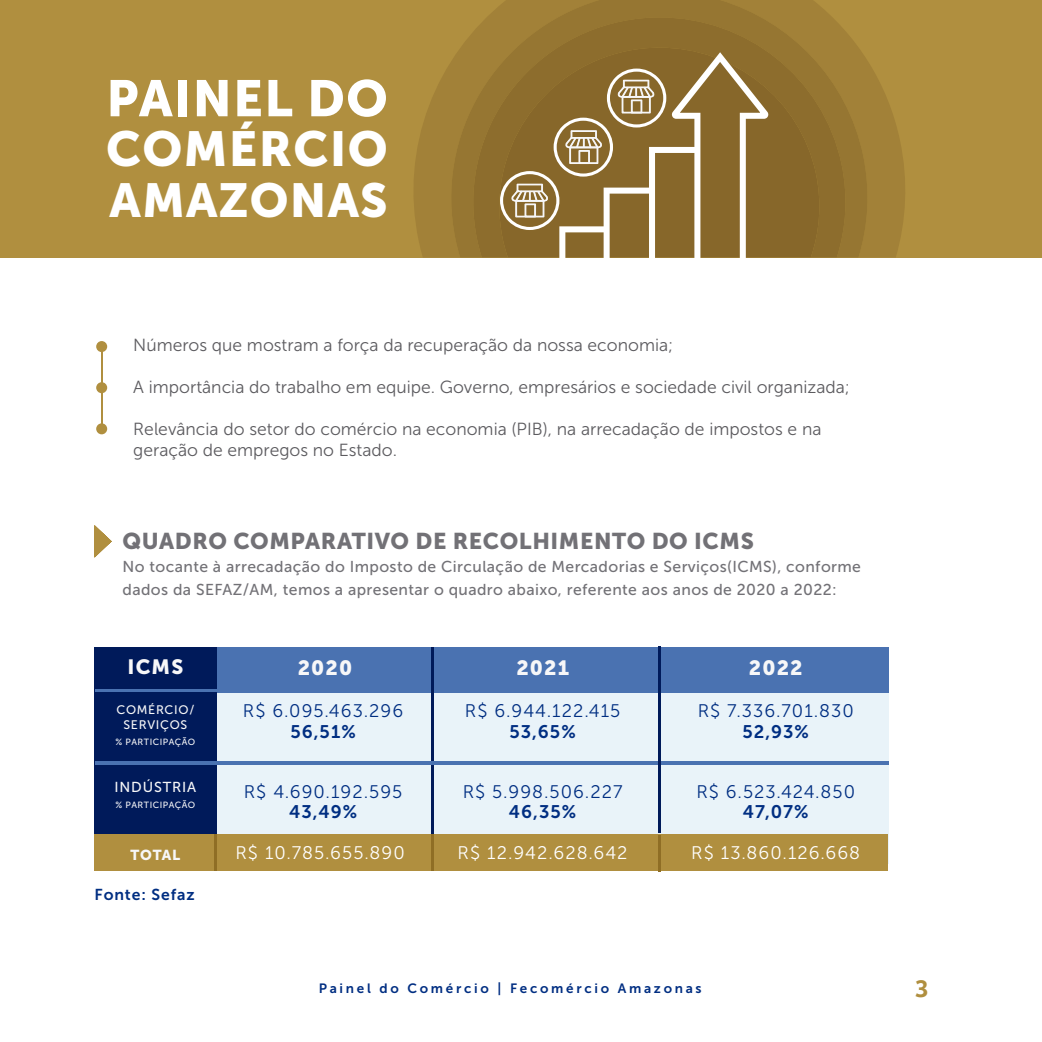
<style>
.page{position:relative;width:1042px;height:1042px;background:#fff}
.page>*{position:absolute;margin:0;border:0;box-sizing:border-box;transform-origin:0 0}
.t1{font:50.75px "Museo Sans 900";letter-spacing:.025em;color:#fff}
.t2{font:48.82px "Museo Sans 900";letter-spacing:.025em;color:#fff}
.t3{font:47.43px "Museo Sans 900";letter-spacing:.025em;color:#fff}
.t4{font:700 23.62px "Malva";color:#b08f3f}
.t5{font:22.75px "Museo Sans 900";letter-spacing:.025em;color:#727176}
.t6{font:20.65px "Museo Sans 900";letter-spacing:.055em;color:#f7f7f8}
.t7{font:18.2px "Museo Sans 300";letter-spacing:.055em;color:#002e82}
.t8{font:18.2px "Museo Sans 300";letter-spacing:.055em;color:#fff}
.t9{font:18.2px "Museo Sans 700";letter-spacing:.055em;color:#002e82}
.t10{font:17.5px/21px "Museo Sans 300";color:#5c5b5f}
.t11{font:15.75px/22.8px "Museo Sans 500";letter-spacing:.025em;color:#727176}
.t12{font:15.75px "Museo Sans 700";letter-spacing:.055em;color:#002e82}
.t13{font:14.35px "Museo Sans 500";letter-spacing:.055em;color:#f7f7f8}
.t14{font:14.35px "Museo Sans 900";letter-spacing:.055em;color:#f7f7f8}
.t15{font:13.47px "Museo Sans 700";letter-spacing:.2em;color:#002e82}
.t16{font:12.42px/15.8px "Museo Sans 500";letter-spacing:.055em;color:#f7f7f8;text-align:center}
.t17{font:8.92px "Museo Sans 500";letter-spacing:.055em;color:#f7f7f8}
</style>
<div class="page">
<svg style="left:94px;top:525px;width:18px;height:33px"></svg>
<hr style="left:101px;top:345px;width:1px;height:86px;background:#b08f3f">
<div style="left:96px;top:341px;width:11px;height:11px;background:#b08f3f;border-radius:50%"></div>
<div style="left:96px;top:382px;width:11px;height:11px;background:#b08f3f;border-radius:50%"></div>
<div style="left:96px;top:423px;width:11px;height:11px;background:#b08f3f;border-radius:50%"></div>
<div style="left:0;top:0;width:1042px;height:257px;background:#b08f3f"></div>
<svg style="left:414px;top:66px;width:491px;height:191px;fill:#a28138"></svg>
<svg style="left:433px;top:0;width:437px;height:257px;fill:#a28138"></svg>
<svg style="left:456px;top:17px;width:392px;height:240px"></svg>
<svg style="left:485px;top:48px;width:337px;height:209px;fill:#8d6d2d"></svg>
<svg style="left:500px;top:52px;width:268px;height:205px"></svg>
<div style="left:94px;top:647px;width:123px;height:187px;background:#001a5a"></div>
<div style="left:217px;top:687px;width:671px;height:177px;background:#e9f3f9"></div>
<div style="left:94px;top:834px;width:794px;height:37px;background:#b08f3f"></div>
<div style="left:217px;top:647px;width:671px;height:46px;background:#4a72b1"></div>
<hr style="left:431px;top:647px;width:3px;height:187px;background:#001a5a">
<hr style="left:214px;top:834px;width:3px;height:37px;background:#8f6e25">
<hr style="left:431px;top:834px;width:3px;height:37px;background:#8f6e25">
<hr style="left:658px;top:835px;width:3px;height:37px;background:#8f6e25">
<hr style="left:95px;top:689px;width:211px;height:3px;background:#4a72b1">
<hr style="left:95px;top:761px;width:793px;height:3px;background:#4a72b1">
<hr style="left:658px;top:646px;width:3px;height:187px;background:#001a5a">
<h1 class="t1" style="left:106px;top:70px;width:283px">PAINEL DO</h1>
<h2 class="t2" style="left:106px;top:122px;width:283px">COMÉRCIO</h2>
<h3 class="t3" style="left:109px;top:173px;width:280px">AMAZONAS</h3>
<p class="t10" style="left:133px;top:334px;width:541px">Números que mostram a força da recuperação da nossa economia;</p>
<p class="t10" style="left:133px;top:376px;width:718px">A importância do trabalho em equipe. Governo, empresários e sociedade civil organizada;</p>
<p class="t10" style="left:133px;top:418px;width:689px">Relevância do setor do comércio na economia (PIB), na arrecadação de impostos e na geração de empregos no Estado.</p>
<h3 class="t5" style="left:122px;top:528px;width:633px">QUADRO COMPARATIVO DE RECOLHIMENTO DO ICMS</h3>
<p class="t11" style="left:122px;top:555px;width:740px">No tocante à arrecadação do Imposto de Circulação de Mercadorias e Serviços(ICMS), conforme dados da SEFAZ/AM, temos a apresentar o quadro abaixo, referente aos anos de 2020 a 2022:</p>
<p class="t6" style="left:127px;top:655px;width:57px">ICMS</p>
<p class="t6" style="left:298px;top:656px;width:56px">2020</p>
<p class="t7" style="left:243px;top:701px;width:162px">R$ 6.095.463.296</p>
<p class="t9" style="left:290px;top:721px;width:67px">56,51%</p>
<p class="t16" style="left:116px;top:701px;width:79px">COMÉRCIO/<br>SERVIÇOS</p>
<p class="t17" style="left:115px;top:737px;width:81px">% PARTICIPAÇÃO</p>
<p class="t13" style="left:115px;top:779px;width:83px">INDÚSTRIA</p>
<p class="t17" style="left:115px;top:800px;width:81px">% PARTICIPAÇÃO</p>
<p class="t14" style="left:130px;top:846px;width:51px">TOTAL</p>
<p class="t7" style="left:244px;top:782px;width:160px">R$ 4.690.192.595</p>
<p class="t9" style="left:289px;top:802px;width:70px">43,49%</p>
<p class="t8" style="left:235px;top:843px;width:171px">R$ 10.785.655.890</p>
<p class="t12" style="left:94px;top:885px;width:102px">Fonte: Sefaz</p>
<p class="t6" style="left:516px;top:656px;width:54px">2021</p>
<p class="t7" style="left:465px;top:701px;width:157px">R$ 6.944.122.415</p>
<p class="t9" style="left:509px;top:721px;width:68px">53,65%</p>
<p class="t7" style="left:463px;top:782px;width:161px">R$ 5.998.506.227</p>
<p class="t9" style="left:509px;top:802px;width:69px">46,35%</p>
<p class="t8" style="left:458px;top:843px;width:171px">R$ 12.942.628.642</p>
<p class="t6" style="left:749px;top:656px;width:55px">2022</p>
<p class="t7" style="left:698px;top:701px;width:158px">R$ 7.336.701.830</p>
<p class="t9" style="left:742px;top:721px;width:68px">52,93%</p>
<p class="t7" style="left:696px;top:782px;width:160px">R$ 6.523.424.850</p>
<p class="t9" style="left:743px;top:802px;width:67px">47,07%</p>
<p class="t8" style="left:691px;top:843px;width:170px">R$ 13.860.126.668</p>
<p class="t15" style="left:319px;top:981px;width:384px">Painel do Comércio | Fecomércio Amazonas</p>
<h3 class="t4" style="left:915px;top:974px;width:15px">3</h3>
</div>
